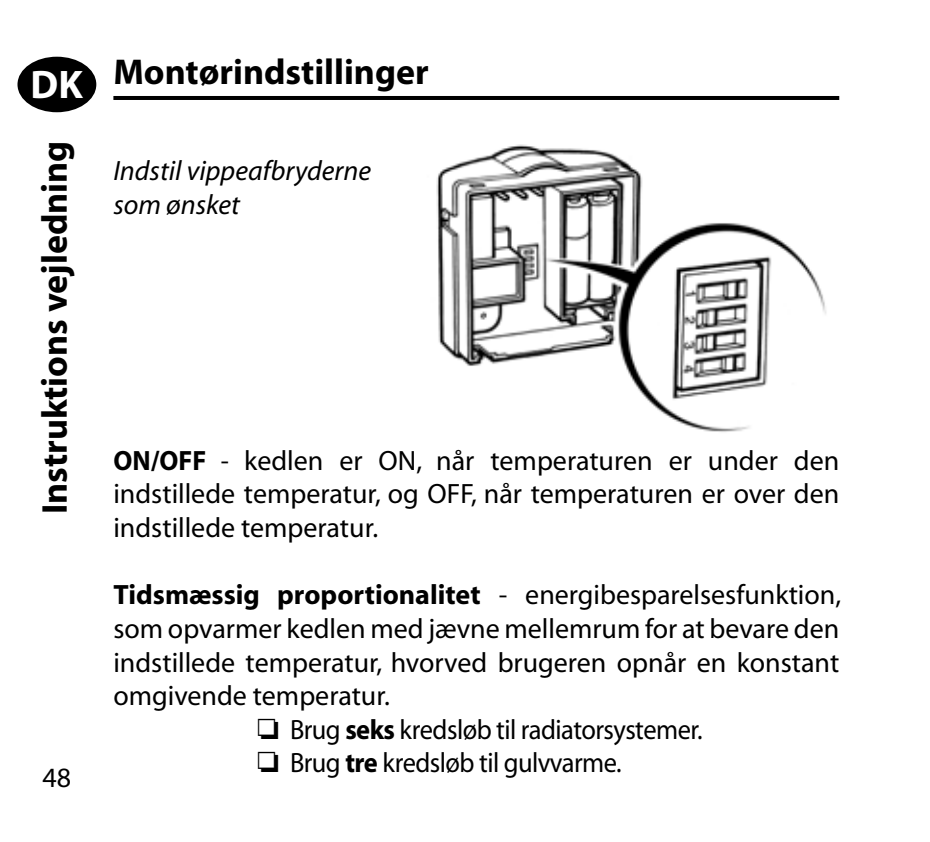
<style>
.page{position:relative;width:930px;height:842px;background:#fff}
.page>*{position:absolute;margin:0;border:0;box-sizing:border-box;transform-origin:0 0}
.t1{font:700 40px "Myriad";color:#fff}
.t2{font:700 36px "Myriad";color:#000}
.t3{font:700 36px "Myriad Pro";color:#000}
.t4{font:28px "Myriad";color:#000}
.t5{font:28px/33.6px "Myriad";color:#000;text-align:justify;scale:.95 1}
.t6{font:28px "Myriad";letter-spacing:-.02em;color:#000;scale:.95 1}
.t7{font:italic 28px/33.6px "Myriad";color:#000}
.s1{font-weight:700}
.s2{font-family:"Monotype Sorts"}
</style>
<div class="page">
<img style="left:436px;top:144px;width:390px;height:288px">
<hr style="left:113px;top:96px;width:726px;height:4px;background:#000">
<div style="left:19px;top:59px;width:75px;height:51px;background:#000;border-radius:50%"></div>
<div style="left:17px;top:57px;width:79px;height:55px;border:4px solid #000;border-radius:50%"></div>
<h1 class="t1" style="left:30px;top:64px;width:54px">DK</h1>
<p class="t2" style="left:36px;top:514px;width:375px;rotate:-90deg">Instruktions vejledning</p>
<p class="t4" style="left:42px;top:763px;width:30px">48</p>
<p class="t3" style="left:113px;top:48px;width:317px">Montørindstillinger</p>
<p class="t7" style="left:113px;top:155px;width:259px">Indstil vippeafbryderne som ønsket</p>
<p class="t5" style="left:113px;top:445px;width:765px"><span class="s1">ON/OFF</span> - kedlen er ON, når temperaturen er under den indstillede temperatur, og OFF, når temperaturen er over den indstillede temperatur.</p>
<p class="t4" style="left:113px;top:581px;width:729px"><span class="s1">Tidsmæssig proportionalitet</span> - energibesparelsesfunktion,</p>
<p class="t4" style="left:113px;top:615px;width:727px">som opvarmer kedlen med jævne mellemrum for at bevare den</p>
<p class="t4" style="left:113px;top:648px;width:727px">indstillede temperatur, hvorved brugeren opnår en konstant</p>
<p class="t4" style="left:113px;top:682px;width:278px">omgivende temperatur.</p>
<p class="t6" style="left:257px;top:715px;width:470px"><span class="s2">o</span> Brug <span class="s1">seks</span> kredsløb til radiatorsystemer.</p>
<p class="t6" style="left:257px;top:749px;width:385px"><span class="s2">o</span> Brug <span class="s1">tre</span> kredsløb til gulvvarme.</p>
</div>
